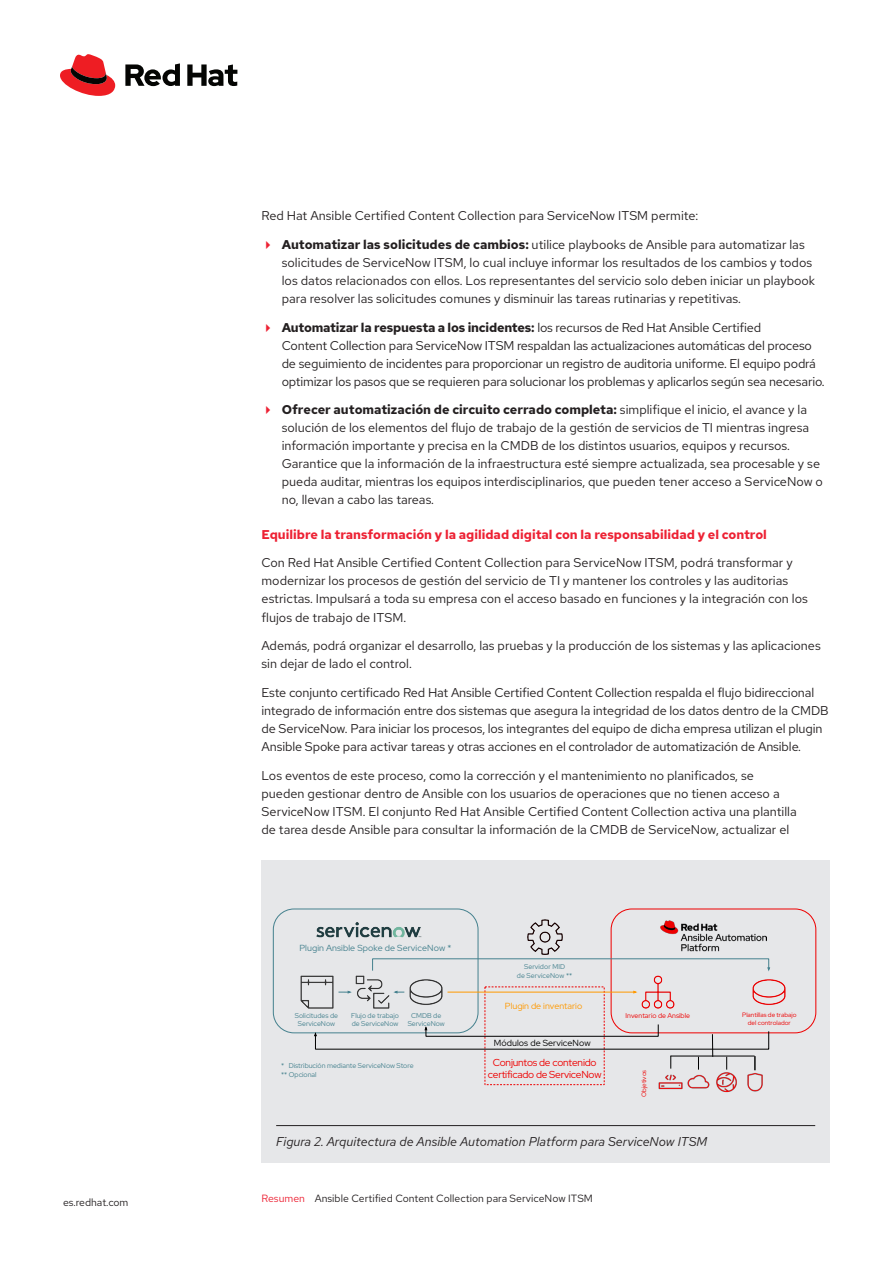
<style>
.page{position:relative;width:893px;height:1263px;background:#fff}
.page>*{position:absolute;margin:0;border:0;box-sizing:border-box;transform-origin:0 0}
.t1{font:12.75px/18px "Red Hat Text";color:#231f20}
.t2{font:700 12.75px "Red Hat Text";color:#ed2133}
.t3{font:italic 12.75px "Red Hat Text";color:#231f20}
.t4{font:10.5px "Red Hat Text";color:#231f20}
.t5{font:10.05px/12.1px "Red Hat Display";letter-spacing:-.02em;color:#e00;text-align:center}
.t6{font:8.85px "Red Hat Display";letter-spacing:.01em;color:#45818e}
.t7{font:8.85px "Red Hat Display";letter-spacing:.01em;color:#000}
.t8{font:8.85px "Red Hat Display";color:#f90}
.t9{font:6.9px/8.4px "Red Hat Display";color:#45818e;text-align:center}
.t10{font:6.9px "Red Hat Display";color:#e00}
.t11{font:6.3px/7.5px "Red Hat Display";color:#e00;text-align:center}
.s1{font-weight:700}
.s2{color:#ed2133}
</style>
<div class="page">
<div style="left:261px;top:860px;width:569px;height:302px;background:#e6e7e9"></div>
<div style="left:485px;top:987px;width:119px;height:98px;border:1px dashed #e00"></div>
<img style="left:716px;top:1072px;width:21px;height:21px">
<svg style="left:747px;top:1070px;width:16px;height:22px"></svg>
<svg style="left:658px;top:1074px;width:25px;height:16px"></svg>
<svg style="left:687px;top:1074px;width:23px;height:15px"></svg>
<svg style="left:273px;top:908px;width:543px;height:162px"></svg>
<img style="left:316px;top:912px;width:106px;height:34px">
<img style="left:523px;top:915px;width:43px;height:43px">
<div style="left:518px;top:958px;width:53px;height:26px;background:#e6e7e9"></div>
<hr style="left:276px;top:1125px;width:539px;height:1px;background:#231f20">
<svg style="left:60px;top:54px;width:55px;height:42px"></svg>
<svg style="left:125px;top:63px;width:112px;height:23px"></svg>
<p class="t1" style="left:261px;top:206px;width:438px">Red Hat Ansible Certified Content Collection para ServiceNow ITSM permite:</p>
<p class="t1" style="left:282px;top:235px;width:535px"><span class="s1">Automatizar las solicitudes de cambios:</span> utilice playbooks de Ansible para automatizar las solicitudes de ServiceNow ITSM, lo cual incluye informar los resultados de los cambios y todos los datos relacionados con ellos. Los representantes del servicio solo deben iniciar un playbook para resolver las solicitudes comunes y disminuir las tareas rutinarias y repetitivas.</p>
<p class="t1" style="left:282px;top:318px;width:544px"><span class="s1">Automatizar la respuesta a los incidentes:</span> los recursos de Red Hat Ansible Certified<br>Content Collection para ServiceNow ITSM respaldan las actualizaciones automáticas del proceso de seguimiento de incidentes para proporcionar un registro de auditoria uniforme. El equipo podrá optimizar los pasos que se requieren para solucionar los problemas y aplicarlos según sea necesario.</p>
<p class="t1" style="left:282px;top:401px;width:543px"><span class="s1">Ofrecer automatización de circuito cerrado completa:</span> simplifique el inicio, el avance y la solución de los elementos del flujo de trabajo de la gestión de servicios de TI mientras ingresa información importante y precisa en la CMDB de los distintos usuarios, equipos y recursos.<br>Garantice que la información de la infraestructura esté siempre actualizada, sea procesable y se pueda auditar, mientras los equipos interdisciplinarios, que pueden tener acceso a ServiceNow o no, llevan a cabo las tareas.</p>
<p class="t2" style="left:261px;top:526px;width:507px">Equilibre la transformación y la agilidad digital con la responsabilidad y el control</p>
<p class="t1" style="left:261px;top:554px;width:548px">Con Red Hat Ansible Certified Content Collection para ServiceNow ITSM, podrá transformar y modernizar los procesos de gestión del servicio de TI y mantener los controles y las auditorias estrictas. Impulsará a toda su empresa con el acceso basado en funciones y la integración con los flujos de trabajo de ITSM.</p>
<p class="t1" style="left:261px;top:637px;width:561px">Además, podrá organizar el desarrollo, las pruebas y la producción de los sistemas y las aplicaciones sin dejar de lado el control.</p>
<p class="t1" style="left:261px;top:683px;width:569px">Este conjunto certificado Red Hat Ansible Certified Content Collection respalda el flujo bidireccional integrado de información entre dos sistemas que asegura la integridad de los datos dentro de la CMDB de ServiceNow. Para iniciar los procesos, los integrantes del equipo de dicha empresa utilizan el plugin Ansible Spoke para activar tareas y otras acciones en el controlador de automatización de Ansible.</p>
<p class="t1" style="left:261px;top:766px;width:537px">Los eventos de este proceso, como la corrección y el mantenimiento no planificados, se pueden gestionar dentro de Ansible con los usuarios de operaciones que no tienen acceso a ServiceNow ITSM. El conjunto Red Hat Ansible Certified Content Collection activa una plantilla de tarea desde Ansible para consultar la información de la CMDB de ServiceNow, actualizar el</p>
<p class="t6" style="left:299px;top:942px;width:153px">Plugin Ansible Spoke de ServiceNow *</p>
<p class="t9" style="left:517px;top:963px;width:57px">Servidor MID<br>de ServiceNow **</p>
<p class="t8" style="left:505px;top:1000px;width:79px">Plugin de inventario</p>
<p class="t7" style="left:494px;top:1037px;width:98px">Módulos de ServiceNow</p>
<p class="t9" style="left:408px;top:1011px;width:39px">CMDB de<br>ServiceNow</p>
<p class="t11" style="left:742px;top:1011px;width:56px">Plantillas de trabajo del controlador</p>
<p class="t9" style="left:295px;top:1011px;width:45px">Solicitudes de<br>ServiceNow</p>
<p class="t9" style="left:281px;top:1062px;width:134px;text-align:left">* Distribución mediante ServiceNow Store ** Opcional</p>
<p class="t9" style="left:351px;top:1011px;width:49px;text-align:left">Flujo de trabajo de ServiceNow</p>
<p class="t10" style="left:626px;top:1011px;width:66px">Inventario de Ansible</p>
<p class="t5" style="left:488px;top:1056px;width:115px">Conjuntos de contenido certificado de ServiceNow</p>
<p class="t11" style="left:640px;top:1097px;width:28px;rotate:-90deg">Objetivos</p>
<p class="t3" style="left:276px;top:1133px;width:433px">Figura 2. Arquitectura de Ansible Automation Platform para ServiceNow ITSM</p>
<p class="t4" style="left:63px;top:1195px;width:67px">es.redhat.com</p>
<p class="t4" style="left:261px;top:1191px;width:333px"><span class="s2">Resumen</span> Ansible Certified Content Collection para ServiceNow ITSM</p>
</div>
